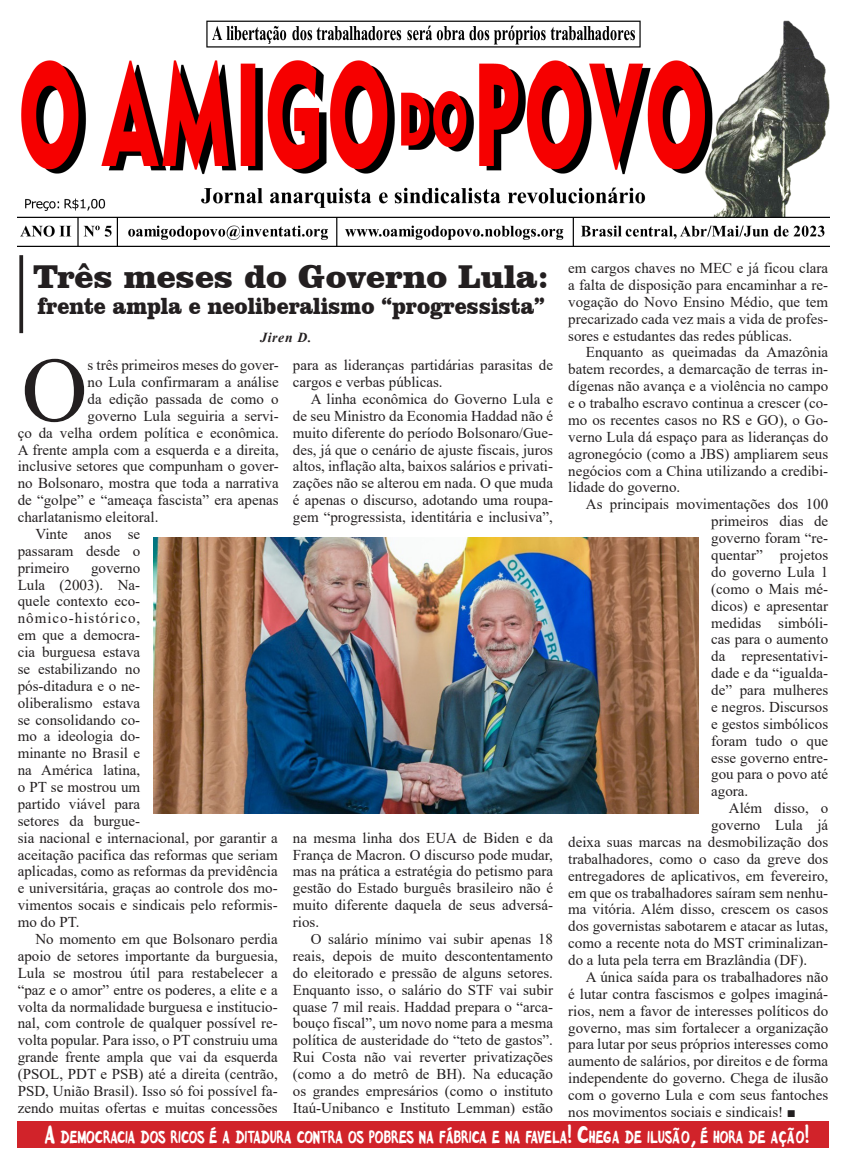
<style>
.page{position:relative;width:847px;height:1166px;background:#fff}
.page>*{position:absolute;margin:0;border:0;box-sizing:border-box;transform-origin:0 0}
.Capitular{font:91.5px "Times New Roman";color:#231f20}
.t1{font:900 33.75px "Clarendon BT";color:#231f20}
.t2{font:900 24px "Clarendon BT";color:#231f20;scale:.88 1}
.t3{font:17px "badboycre";letter-spacing:-.015em;color:#fff;scale:.83 1}
.PARÁGRAFO_PADRÃO{font:15px/16.9px "Times New Roman";color:#231f20;text-align:justify}
.Capitular-2{font:15px "Times New Roman";color:#231f20}
.Assinatura{font:italic 700 13.75px "Times New Roman";letter-spacing:.05em;color:#231f20}
.s1{font-size:24.25px}
</style>
<div class="page">
<img style="left:18px;top:20px;width:811px;height:227px">
<img style="left:154px;top:538px;width:545px;height:275px">
<div style="left:18px;top:1121px;width:811px;height:27px;background:#d1232a"></div>
<svg style="left:19px;top:255px;width:4px;height:78px"></svg>
<p class="t1" style="left:33px;top:256px;width:518px">Três meses do Governo Lula:</p>
<p class="t2" style="left:38px;top:291px;width:578px">frente ampla e neoliberalismo “progressista”</p>
<p class="Assinatura" style="left:260px;top:328px;width:53px">Jiren D.</p>
<p class="Capitular" style="left:22px;top:326px;width:68px">O</p>
<p class="Capitular-2" style="left:88px;top:354px;width:193px">s três primeiros meses do gover-</p>
<p class="Capitular-2" style="left:88px;top:371px;width:193px">no Lula confirmaram a análise</p>
<p class="Capitular-2" style="left:88px;top:388px;width:193px">da edição passada de como o</p>
<p class="Capitular-2" style="left:88px;top:405px;width:193px">governo Lula seguiria a servi-</p>
<p class="Capitular-2" style="left:18px;top:422px;width:263px">ço da velha ordem política e econômica.</p>
<p class="Capitular-2" style="left:18px;top:439px;width:263px">A frente ampla com a esquerda e a direita,</p>
<p class="Capitular-2" style="left:18px;top:456px;width:263px">inclusive setores que compunham o gover-</p>
<p class="Capitular-2" style="left:18px;top:473px;width:263px">no Bolsonaro, mostra que toda a narrativa</p>
<p class="Capitular-2" style="left:18px;top:489px;width:263px">de “golpe” e “ameaça fascista” era apenas</p>
<p class="Capitular-2" style="left:18px;top:506px;width:142px">charlatanismo eleitoral.</p>
<p class="PARÁGRAFO_PADRÃO" style="left:18px;top:525px;width:124px;text-indent:18px">Vinte anos se passaram desde o primeiro</p>
<p class="PARÁGRAFO_PADRÃO" style="left:18px;top:559px;width:262px;text-align:left;text-indent:73px">governo<br>Lula (2003). Na-<br>quele contexto eco-<br>nômico-histórico,<br>em que a democra-<br>cia burguesa estava<br>se estabilizando no<br>pós-ditadura e o ne-<br>oliberalismo estava<br>se consolidando co-<br>mo a ideologia do-<br>minante no Brasil e<br>na América latina,<br>o PT se mostrou um<br>partido viável para<br>setores da burgue-<br>sia nacional e internacional, por garantir a aceitação pacifica das reformas que seriam aplicadas, como as reformas da previdência e universitária, graças ao controle dos mo&shy;vimentos socais e sindicais pelo reformis&shy;mo do PT.</p>
<p class="PARÁGRAFO_PADRÃO" style="left:18px;top:930px;width:262px;text-indent:18px">No momento em que Bolsonaro perdia apoio de setores importante da burguesia, Lula se mostrou útil para restabelecer a “paz e o amor” entre os poderes, a elite e a volta da normalidade burguesa e institucio&shy;nal, com controle de qualquer possível re&shy;volta popular. Para isso, o PT construiu uma grande frente ampla que vai da esquerda (PSOL, PDT e PSB) até a direita (centrão, PSD, União Brasil). Isso só foi possível fa&shy;zendo muitas ofertas e muitas concessões</p>
<p class="PARÁGRAFO_PADRÃO" style="left:293px;top:356px;width:262px">para as lideranças partidárias parasitas de cargos e verbas públicas.</p>
<p class="PARÁGRAFO_PADRÃO" style="left:293px;top:390px;width:262px;text-indent:18px">A linha econômica do Governo Lula e de seu Ministro da Economia Haddad não é muito diferente do período Bolsonaro/Gue&shy;des, já que o cenário de ajuste fiscais, juros altos, inflação alta, baixos salários e privati&shy;zações não se alterou em nada. O que muda é apenas o discurso, adotando uma roupa&shy;gem “progressista, identitária e inclusiva”,</p>
<p class="PARÁGRAFO_PADRÃO" style="left:293px;top:829px;width:262px">na mesma linha dos EUA de Biden e da França de Macron. O discurso pode mudar, mas na prática a estratégia do petismo para gestão do Estado burguês brasileiro não é muito diferente daquela de seus adversá&shy;rios.</p>
<p class="PARÁGRAFO_PADRÃO" style="left:293px;top:930px;width:262px;text-indent:18px">O salário mínimo vai subir apenas 18 reais, depois de muito descontentamento do eleitorado e pressão de alguns setores.<br>Enquanto isso, o salário do STF vai subir quase 7 mil reais. Haddad prepara o “arca&shy;bouço fiscal”, um novo nome para a mesma política de austeridade do “teto de gastos”.<br>Rui Costa não vai reverter privatizações (como a do metrô de BH). Na educação os grandes empresários (como o instituto Itaú-Unibanco e Instituto Lemman) estão</p>
<p class="PARÁGRAFO_PADRÃO" style="left:568px;top:259px;width:262px">em cargos chaves no MEC e já ficou clara a falta de disposição para encaminhar a re&shy;vogação do Novo Ensino Médio, que tem precarizado cada vez mais a vida de profes&shy;sores e estudantes das redes públicas.</p>
<p class="PARÁGRAFO_PADRÃO" style="left:568px;top:343px;width:262px;text-indent:18px">Enquanto as queimadas da Amazônia batem recordes, a demarcação de terras in&shy;dígenas não avança e a violência no campo e o trabalho escravo continua a crescer (co&shy;mo os recentes casos no RS e GO), o Go&shy;verno Lula dá espaço para as lideranças do agronegócio (como a JBS) ampliarem seus negócios com a China utilizando a credibi&shy;lidade do governo.</p>
<p class="PARÁGRAFO_PADRÃO" style="left:711px;top:495px;width:119px;text-indent:-125px">As principais movimentações dos 100 primeiros dias de governo foram “re&shy;quentar” projetos do governo Lula 1 (como o Mais mé&shy;dicos) e apresentar medidas simbóli&shy;cas para o aumento da representativi&shy;dade e da “igualda&shy;de” para mulheres e negros. Discursos e gestos simbólicos foram tudo o que esse governo entre&shy;gou para o povo até agora.</p>
<p class="PARÁGRAFO_PADRÃO" style="left:729px;top:799px;width:101px">Além disso, o</p>
<p class="PARÁGRAFO_PADRÃO" style="left:711px;top:816px;width:118px">governo Lula já</p>
<p class="PARÁGRAFO_PADRÃO" style="left:568px;top:833px;width:261px">deixa suas marcas na desmobilização dos</p>
<p class="PARÁGRAFO_PADRÃO" style="left:568px;top:850px;width:262px">trabalhadores, como o caso da greve dos</p>
<p class="PARÁGRAFO_PADRÃO" style="left:568px;top:867px;width:262px">entregadores de aplicativos, em fevereiro,</p>
<p class="PARÁGRAFO_PADRÃO" style="left:568px;top:883px;width:261px">em que os trabalhadores saíram sem nenhu-</p>
<p class="PARÁGRAFO_PADRÃO" style="left:568px;top:900px;width:262px">ma vitória. Além disso, crescem os casos</p>
<p class="PARÁGRAFO_PADRÃO" style="left:568px;top:917px;width:262px">dos governistas sabotarem e atacar as lutas,</p>
<p class="PARÁGRAFO_PADRÃO" style="left:568px;top:934px;width:261px">como a recente nota do MST criminalizan-</p>
<p class="PARÁGRAFO_PADRÃO" style="left:568px;top:951px;width:241px">do a luta pela terra em Brazlândia (DF).</p>
<p class="PARÁGRAFO_PADRÃO" style="left:568px;top:968px;width:262px;text-indent:18px">A única saída para os trabalhadores não é lutar contra fascismos e golpes imaginá&shy;rios, nem a favor de interesses políticos do governo, mas sim fortalecer a organização para lutar por seus próprios interesses como aumento de salários, por direitos e de forma independente do governo. Chega de ilusão com o governo Lula e com seus fantoches nos movimentos sociais e sindicais! ■</p>
<p class="t3" style="left:44px;top:1125px;width:923px"><span class="s1">A</span> DEMOCRACIA DOS RICOS É A DITADURA CONTRA OS POBRES NA FÁBRICA E NA FAVELA<span class="s1">! C</span>HEGA DE ILUSÃO<span class="s1">,</span> É HORA DE AÇÃO<span class="s1">!</span></p>
</div>
